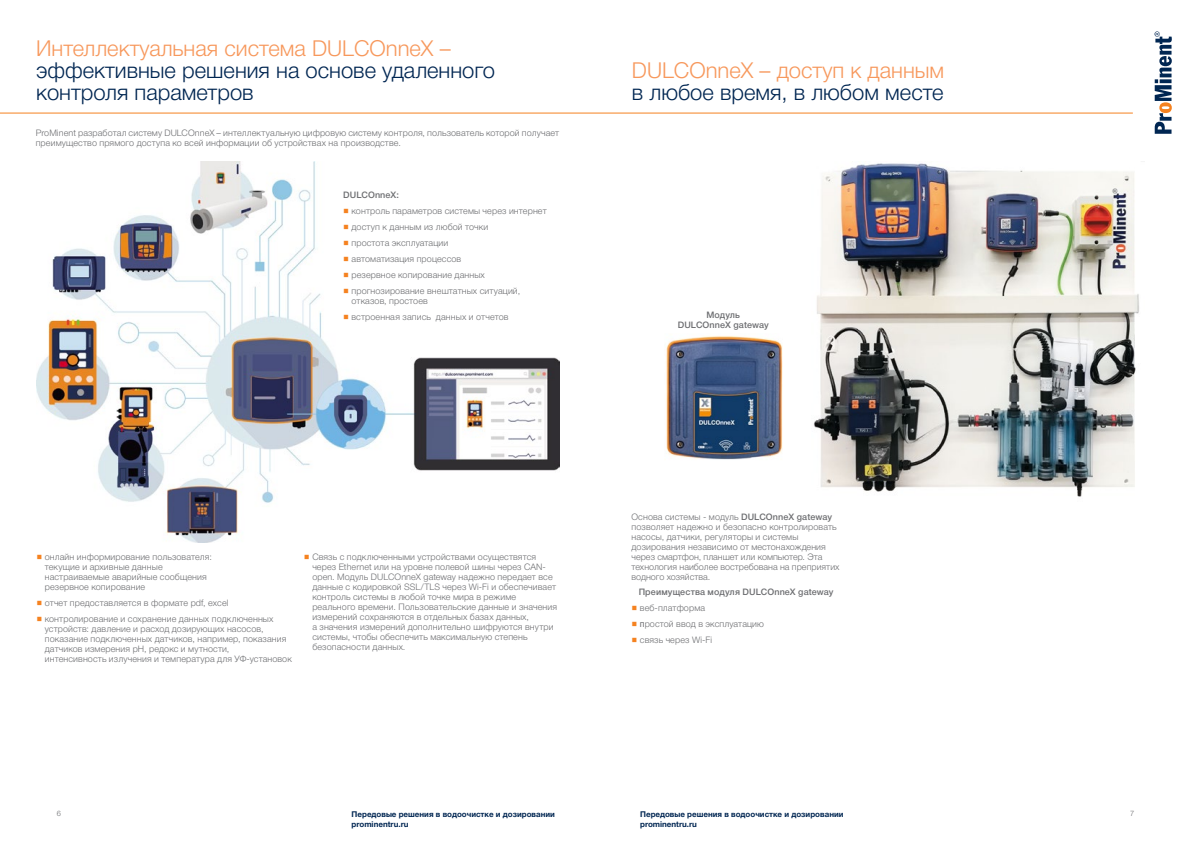
<style>
.page{position:relative;width:1191px;height:842px;background:#fff}
.page>*{position:absolute;margin:0;border:0;box-sizing:border-box;transform-origin:0 0}
.t1{font:300 22px/22px "Helvetica Neue Cyr";color:#002652}
.t2{font:300 22px "Helvetica Neue Cyr";color:#f7985c}
.t3{font:300 9px/10px "Helvetica Neue Cyr";letter-spacing:.01em;color:#6d6e71}
.t4{font:500 9px/10px "Helvetica Neue Cyr";letter-spacing:.01em;color:#6d6e71;text-align:center}
.t5{font:700 8px/9.6px "Helvetica Neue Cyr";color:#002652}
.t6{font:300 7.5px "Helvetica Neue Cyr";color:#6d6e71}
.s1{color:#f58220}
.s2{font-weight:500}
.s3{font-family:"Arial";font-weight:400;color:#6c6d70}
</style>
<div class="page">
<hr style="left:0;top:113px;width:1132px;height:1px;background:#f58220">
<svg style="left:1154px;top:31px;width:17px;height:103px"></svg>
<img style="left:36px;top:162px;width:523px;height:381px">
<img style="left:666px;top:336px;width:116px;height:124px">
<img style="left:813px;top:163px;width:326px;height:334px">
<h1 class="t2" style="left:36px;top:36px;width:416px">Интеллектуальная система DULCOnneX –</h1>
<h1 class="t1" style="left:36px;top:59px;width:460px">эффективные решения на основе удаленного контроля параметров</h1>
<h1 class="t2" style="left:632px;top:58px;width:314px">DULCOnneX – доступ к данным</h1>
<h1 class="t1" style="left:632px;top:81px;width:313px">в любое время, в любом месте</h1>
<p class="t3" style="left:36px;top:128px;width:525px">ProMinent разработал систему DULCOnneX – интеллектуальную цифровую систему контроля, пользователь которой получает преимущество прямого доступа ко всей информации об устройствах на производстве.</p>
<p class="t4" style="left:343px;top:190px;width:57px">DULCOnneX:</p>
<p class="t3" style="left:343px;top:206px;width:205px"><span class="s1">○</span> контроль параметров системы через интернет</p>
<p class="t3" style="left:343px;top:222px;width:147px"><span class="s1">○</span> доступ к данным из любой точки</p>
<p class="t3" style="left:343px;top:238px;width:107px"><span class="s1">○</span> простота эксплуатации</p>
<p class="t3" style="left:343px;top:254px;width:120px"><span class="s1">○</span> автоматизация процессов</p>
<p class="t3" style="left:343px;top:270px;width:143px"><span class="s1">○</span> резервное копирование данных</p>
<p class="t3" style="left:351px;top:286px;width:170px;text-indent:-8px"><span class="s1">○</span> прогнозирование внештатных ситуаций, отказов, простоев</p>
<p class="t3" style="left:343px;top:312px;width:167px"><span class="s1">○</span> встроенная запись данных и отчетов</p>
<p class="t4" style="left:677px;top:310px;width:92px">Модуль<br>DULCOnneX gateway</p>
<p class="t3" style="left:45px;top:552px;width:169px;text-indent:-8px"><span class="s1">○</span> онлайн информирование пользователя: текущие и архивные данные настраиваемые аварийные сообщения резервное копирование</p>
<p class="t3" style="left:36px;top:598px;width:194px"><span class="s1">○</span> отчет предоставляется в формате pdf, excel</p>
<p class="t3" style="left:45px;top:614px;width:249px;text-indent:-8px"><span class="s1">○</span> контролирование и сохранение данных подключенных устройств: давление и расход дозирующих насосов, показание подключенных датчиков, например, показания датчиков измерения pH, редокс и мутности, интенсивность излучения и температура для УФ-установок</p>
<p class="t3" style="left:312px;top:552px;width:246px;text-indent:-8px"><span class="s1">○</span> Связь с подключенными устройствами осуществятся через Ethernet или на уровне полевой шины через CAN&shy;open. Модуль DULCOnneX gateway надежно передает все данные с кодировкой SSL/TLS через Wi-Fi и обеспечивает контроль системы в любой точке мира в режиме реального времени. Пользовательские данные и значения измерений сохраняются в отдельных базах данных,<br>а значения измерений дополнительно шифруются внутри системы, чтобы обеспечить максимальную степень безопасности данных.</p>
<p class="t3" style="left:631px;top:512px;width:209px">Основа системы - модуль <span class="s2">DULCOnneX gateway </span>позволяет надежно и безопасно контролировать насосы, датчики, регуляторы и системы дозирования независимо от местонахождения через смартфон, планшет или компьютер. Эта технология наиболее востребована на преприятих водного хозяйства.</p>
<p class="t4" style="left:639px;top:587px;width:196px">Преимущества модуля DULCOnneX gateway</p>
<p class="t3" style="left:631px;top:603px;width:75px"><span class="s1">○</span> веб-платформа</p>
<p class="t3" style="left:631px;top:619px;width:134px"><span class="s1">○</span> <span class="s3">п</span>ростой ввод в эксплуатацию</p>
<p class="t3" style="left:631px;top:635px;width:82px"><span class="s1">○</span> связь через Wi-Fi</p>
<p class="t6" style="left:57px;top:809px;width:6px">6</p>
<p class="t5" style="left:640px;top:809px;width:205px">Передовые решения в водоочистке и дозировании</p>
<p class="t6" style="left:1130px;top:809px;width:6px">7</p>
<p class="t5" style="left:640px;top:819px;width:58px">prominentru.ru</p>
<p class="t5" style="left:351px;top:809px;width:205px">Передовые решения в водоочистке и дозировании prominentru.ru</p>
</div>
